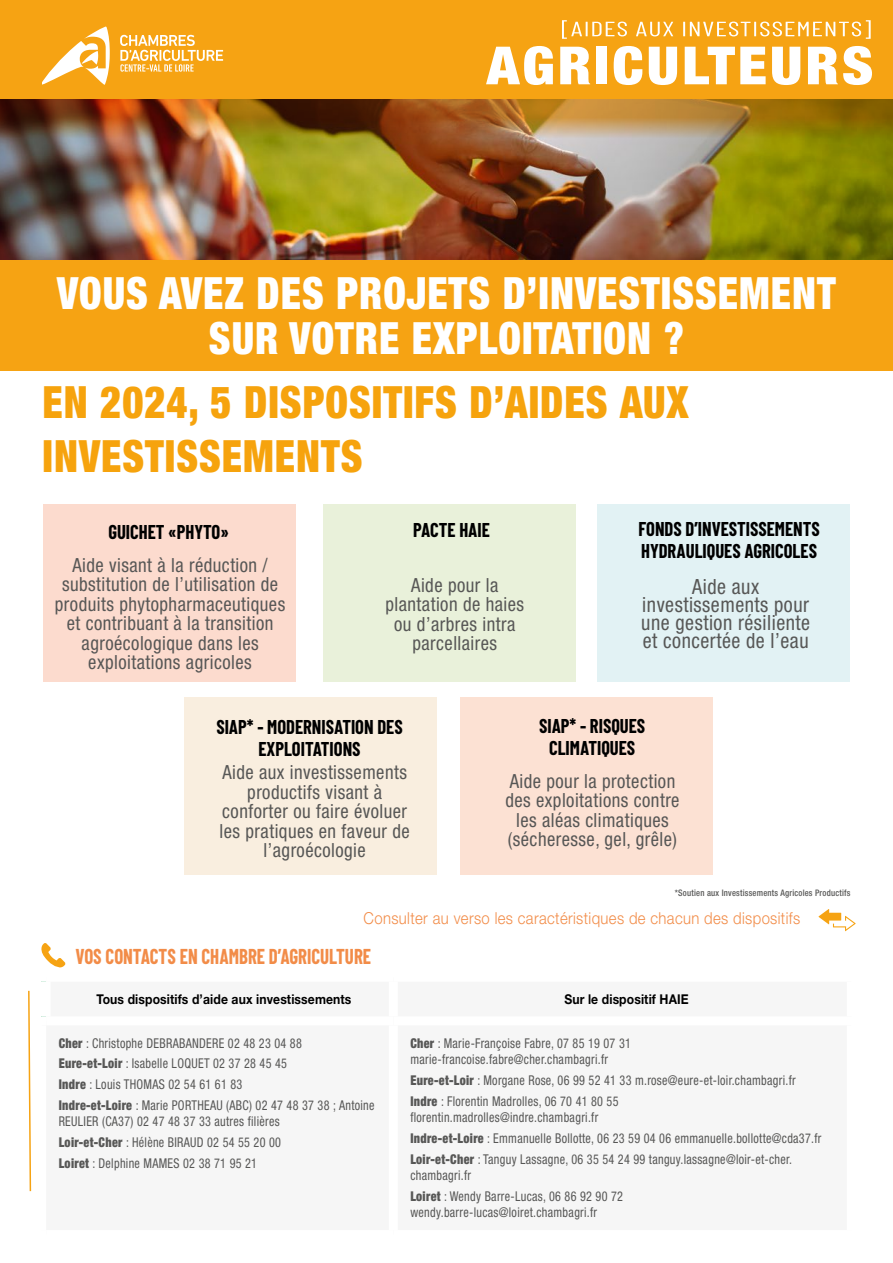
<style>
.page{position:relative;width:893px;height:1263px;background:#fff}
.page>*{position:absolute;margin:0;border:0;box-sizing:border-box;transform-origin:0 0}
.t1{font:900 condensed 52.65px "Helvetica Neue LT Std";letter-spacing:.05em;color:#fff;scale:1.11 1}
.t2{font:900 condensed 44.55px/45px "Helvetica Neue LT Std";letter-spacing:.025em;color:#fff;text-align:center;scale:.91 1}
.t3{font:900 condensed 44.55px/54px "Helvetica Neue LT Std";letter-spacing:.025em;color:#f6a30d;scale:.91 1}
.t4{font:condensed 21px/18px "Helvetica Neue LT Std";letter-spacing:.025em;color:#575756;text-align:center;scale:.95 1}
.t5{font:700 21px "Barlow Condensed";color:#f28c48;scale:.9 1}
.t6{font:condensed 19.5px/19.5px "Helvetica Neue LT Std";letter-spacing:.025em;color:#575756;text-align:center;scale:.95 1}
.t7{font:700 19.5px/22.5px "Barlow Condensed";color:#000;text-align:center;scale:.95 1}
.t8{font:300 16.5px "Helvetica Neue LT Std";letter-spacing:.025em;color:#f28c48;scale:.9 1}
.t9{font:condensed 13.5px/20.7px "Helvetica Neue LT Std";letter-spacing:.025em;color:#575756;scale:.9 1}
.t10{font:700 13.5px "Helvetica Neue LT Std";letter-spacing:.01em;color:#000;scale:.9 1}
.t11{font:500 condensed 9px "Helvetica Neue LT Std";letter-spacing:.025em;color:#575756;scale:.95 1}
.s1{font-weight:900}
</style>
<div class="page">
<div style="left:0;top:0;width:893px;height:171px;background:#f6a313"></div>
<div style="left:0;top:255px;width:893px;height:116px;background:#f6a313"></div>
<img style="left:0;top:180px;width:893px;height:79px">
<svg style="left:43px;top:27px;width:67px;height:58px"></svg>
<svg style="left:120px;top:35px;width:103px;height:37px"></svg>
<svg style="left:562px;top:20px;width:309px;height:19px"></svg>
<img style="left:0;top:99px;width:893px;height:81px">
<svg style="left:818px;top:909px;width:38px;height:22px"></svg>
<svg style="left:41px;top:943px;width:25px;height:25px"></svg>
<svg style="left:28px;top:990px;width:4px;height:202px"></svg>
<div style="left:43px;top:504px;width:253px;height:177px;background:#fcdbce"></div>
<div style="left:597px;top:504px;width:253px;height:177px;background:#e2f2f4"></div>
<div style="left:323px;top:504px;width:253px;height:177px;background:#e9f1da"></div>
<div style="left:184px;top:697px;width:252px;height:178px;background:#f9eedf"></div>
<div style="left:460px;top:697px;width:253px;height:178px;background:#fce1d3"></div>
<h1 class="t1" style="left:487px;top:33px;width:350px">AGRICULTEURS</h1>
<h2 class="t2" style="left:57px;top:269px;width:857px">VOUS AVEZ DES PROJETS D’INVESTISSEMENT<br>SUR VOTRE EXPLOITATION ?</h2>
<h2 class="t3" style="left:43px;top:374px;width:711px">EN 2024, 5 DISPOSITIFS D’AIDES AUX<br>INVESTISSEMENTS</h2>
<h3 class="t7" style="left:108px;top:521px;width:128px">GUICHET «PHYTO»</h3>
<h3 class="t7" style="left:638px;top:517px;width:192px;text-align:left">FONDS D’INVESTISSEMENTS<br>HYDRAULIQUES AGRICOLES</h3>
<h3 class="t7" style="left:413px;top:518px;width:82px">PACTE HAIE</h3>
<h3 class="t6" style="left:55px;top:555px;width:244px">Aide visant à la réduction / substitution de l’utilisation de produits phytopharmaceutiques et contribuant à la transition agroécologique dans les exploitations agricoles</h3>
<h3 class="t6" style="left:385px;top:575px;width:148px">Aide pour la plantation de haies ou d’arbres intra parcellaires</h3>
<h3 class="t4" style="left:641px;top:577px;width:179px">Aide aux investissements pour une gestion résiliente et concertée de l’eau</h3>
<h3 class="t7" style="left:216px;top:715px;width:198px">SIAP* - MODERNISATION DES<br>EXPLOITATIONS</h3>
<h3 class="t7" style="left:539px;top:714px;width:113px">SIAP* - RISQUES<br>CLIMATIQUES</h3>
<h3 class="t6" style="left:219px;top:763px;width:202px">Aide aux investissements productifs visant à conforter ou faire évoluer les pratiques en faveur de l’agroécologie</h3>
<h3 class="t6" style="left:505px;top:771px;width:185px">Aide pour la protection des exploitations contre les aléas climatiques (sécheresse, gel, grêle)</h3>
<p class="t11" style="left:675px;top:888px;width:186px">*Soutien aux Investissements Agricoles Productifs</p>
<p class="t8" style="left:364px;top:908px;width:487px">Consulter au verso les caractéristiques de chacun des dispositifs</p>
<h3 class="t5" style="left:75px;top:943px;width:330px">VOS CONTACTS EN CHAMBRE D’AGRICULTURE</h3>
<p class="t10" style="left:96px;top:991px;width:285px">Tous dispositifs d’aide aux investissements</p>
<p class="t10" style="left:564px;top:991px;width:140px">Sur le dispositif HAIE</p>
<p class="t9" style="left:59px;top:1032px;width:352px"><span class="s1">Cher</span> : Christophe DEBRABANDERE 02 48 23 04 88<br><span class="s1">Eure-et-Loir</span> : Isabelle LOQUET 02 37 28 45 45<br><span class="s1">Indre</span> : Louis THOMAS 02 54 61 61 83<br><span class="s1">Indre-et-Loire</span> : Marie PORTHEAU (ABC) 02 47 48 37 38 ; Antoine</p>
<p class="t9" style="left:59px;top:1111px;width:249px;text-align:justify">REULIER (CA37) 02 47 48 37 33 autres filières <span class="s1">Loir-et-Cher</span> : Hélène BIRAUD 02 54 55 20 00<br><span class="s1">Loiret</span> : Delphine MAMES 02 38 71 95 21</p>
<p class="t9" style="left:410px;top:1034px;width:247px;line-height:16.5px"><span class="s1">Cher</span> : Marie-Françoise Fabre, 07 85 19 07 31 marie-francoise.fabre@cher.chambagri.fr</p>
<p class="t9" style="left:410px;top:1069px;width:430px"><span class="s1">Eure-et-Loir</span> : Morgane Rose, 06 99 52 41 33 m.rose@eure-et-loir.chambagri.fr<br><span class="s1">Indre</span> : Florentin Madrolles, 06 70 41 80 55</p>
<p class="t9" style="left:410px;top:1107px;width:458px">florentin.madrolles@indre.chambagri.fr<br><span class="s1">Indre-et-Loire</span> : Emmanuelle Bollotte, 06 23 59 04 06 emmanuelle.bollotte@cda37.fr<br><span class="s1">Loir-et-Cher</span> : Tanguy Lassagne, 06 35 54 24 99 tanguy.lassagne@loir-et-cher.</p>
<p class="t9" style="left:410px;top:1165px;width:238px">chambagri.fr<br><span class="s1">Loiret</span> : Wendy Barre-Lucas, 06 86 92 90 72</p>
<p class="t9" style="left:410px;top:1202px;width:209px">wendy.barre-lucas@loiret.chambagri.fr</p>
</div>
